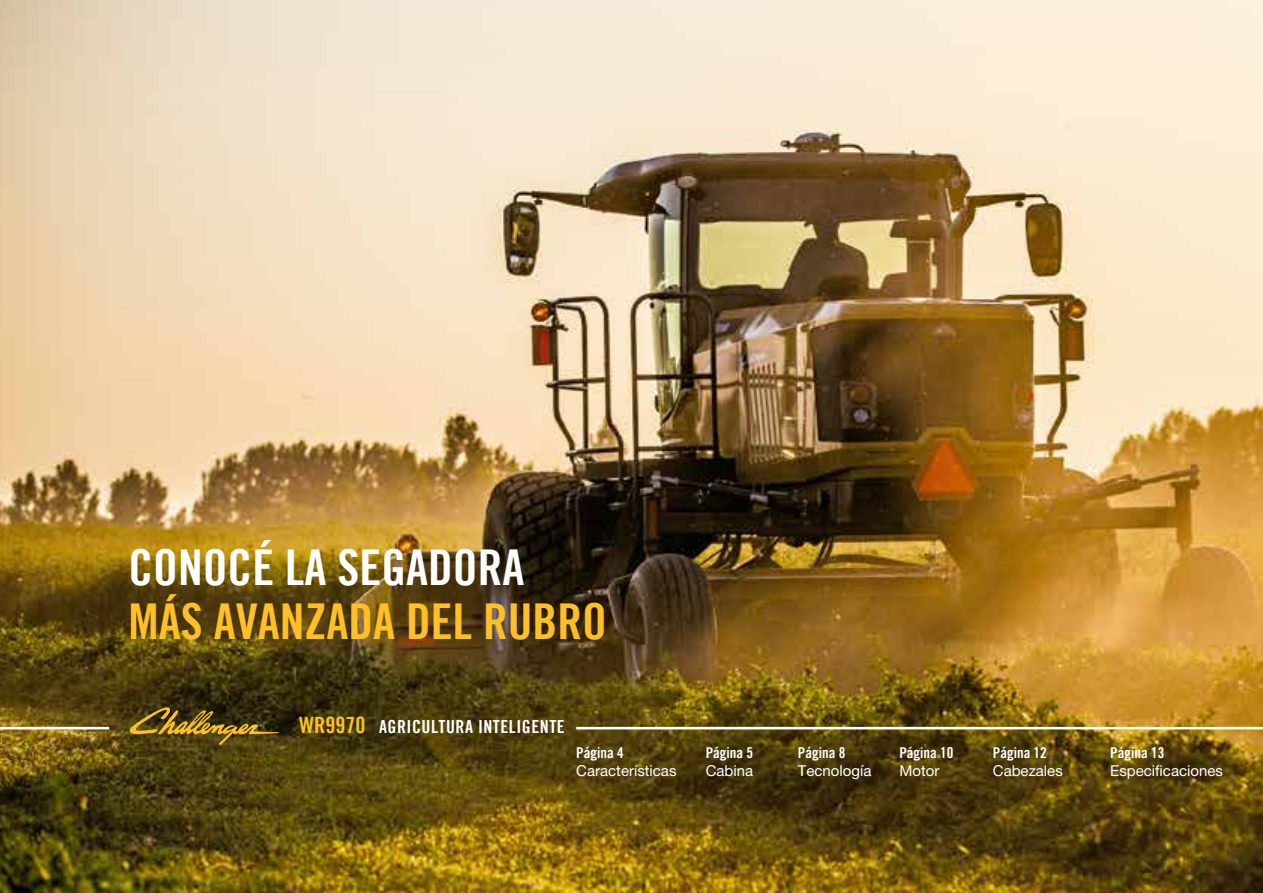
<style>
.page{position:relative;width:1263px;height:893px;background:#fff}
.page>*{position:absolute;margin:0;border:0;box-sizing:border-box;transform-origin:0 0}
.t1{font:49.5px "Trade Gothic Bold Cond Twenty";color:#ffc025}
.t2{font:49.5px "Trade Gothic Bold Cond Twenty";color:#fff}
.t3{font:18px "Trade Gothic Bold Cond Twenty";letter-spacing:.025em;color:#fff}
.t4{font:15px "Helvetica Neue LT 55 Rm";color:#fff}
.t5{font:15px "Trade Gothic Bold Cond Twenty";color:#fff}
.s1{font-size:22.5px;color:#ffc025}
</style>
<div class="page">
<img style="left:0;top:0;width:1263px;height:893px">
<hr style="left:0;top:727px;width:109px;height:2px;background:#fff">
<hr style="left:576px;top:727px;width:687px;height:2px;background:#fff">
<svg style="left:129px;top:705px;width:150px;height:40px;background:#614d11"></svg>
<h1 class="t2" style="left:129px;top:538px;width:397px">CONOCÉ LA SEGADORA</h1>
<h1 class="t1" style="left:129px;top:592px;width:480px">MÁS AVANZADA DEL RUBRO</h1>
<p class="t3" style="left:299px;top:715px;width:267px"><span class="s1">WR9970</span> AGRICULTURA INTELIGENTE</p>
<p class="t5" style="left:576px;top:743px;width:49px">Página 4</p>
<p class="t4" style="left:576px;top:761px;width:102px">Características</p>
<p class="t5" style="left:706px;top:743px;width:49px">Página 5</p>
<p class="t4" style="left:706px;top:761px;width:49px">Cabina</p>
<p class="t5" style="left:798px;top:743px;width:49px">Página 8</p>
<p class="t4" style="left:798px;top:761px;width:75px">Tecnología</p>
<p class="t5" style="left:899px;top:743px;width:56px">Página 10</p>
<p class="t4" style="left:899px;top:761px;width:42px">Motor</p>
<p class="t5" style="left:993px;top:743px;width:56px">Página 12</p>
<p class="t4" style="left:993px;top:761px;width:71px">Cabezales</p>
<p class="t5" style="left:1110px;top:743px;width:56px">Página 13</p>
<p class="t4" style="left:1110px;top:761px;width:114px">Especificaciones</p>
</div>
